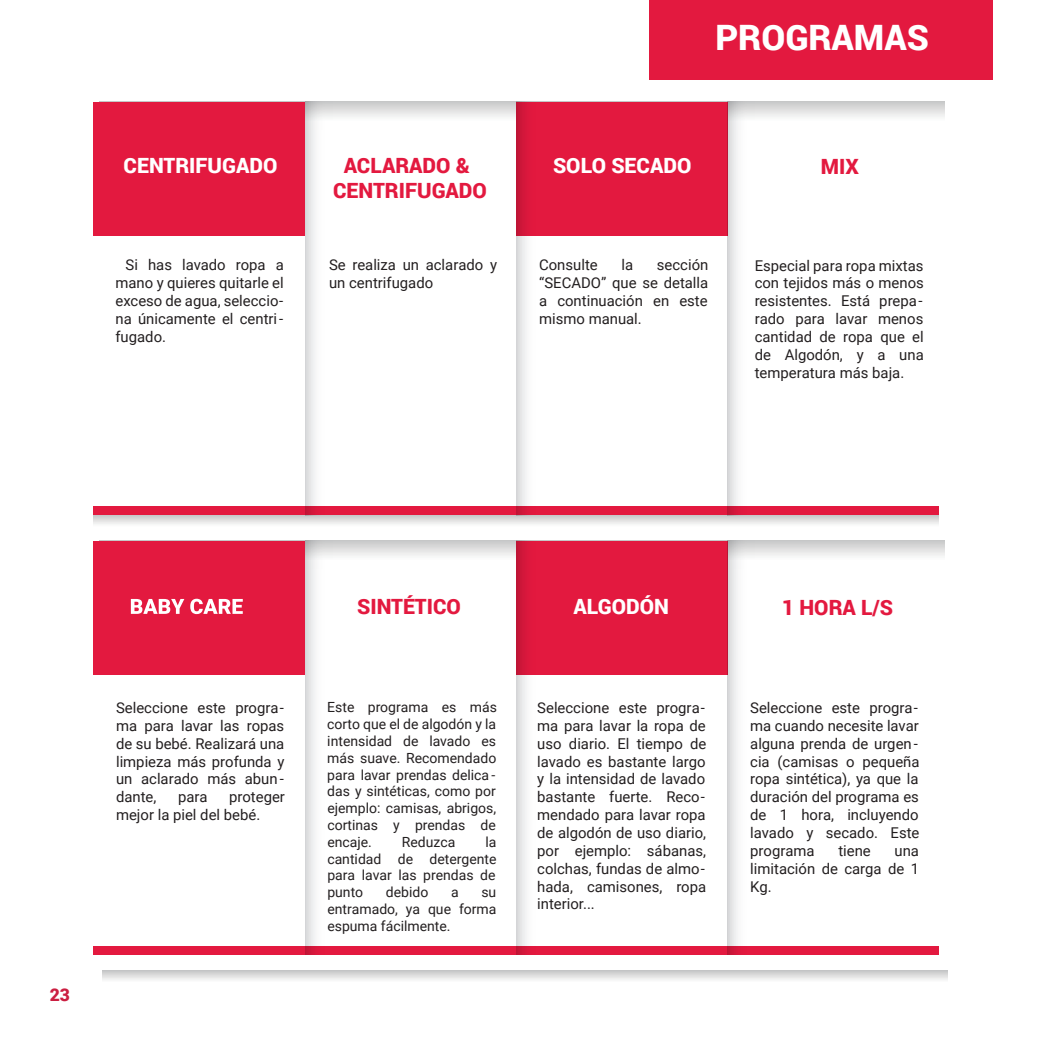
<style>
.page{position:relative;width:1042px;height:1042px;background:#fff}
.page>*{position:absolute;margin:0;border:0;box-sizing:border-box;transform-origin:0 0}
.t1{font:900 35px "Roboto";color:#fff}
.t2{font:900 21px/25.2px "Roboto";color:#e3193f;text-align:center}
.t3{font:900 21px "Roboto";color:#fff}
.t4{font:900 17.5px "Roboto";color:#cb1e41}
.t5{font:14.88px/17.8px "Roboto";color:#231f20;text-align:justify}
.t6{font:14px/16.8px "Roboto";color:#231f20;text-align:justify}
</style>
<div class="page">
<svg style="left:103px;top:971px;width:844px;height:9px;background:#dedede"></svg>
<div style="left:100px;top:102px;width:844px;height:28px;background:linear-gradient(to bottom,#d1d1d1,#fff)"></div>
<svg style="left:94px;top:515px;width:844px;height:9px;background:#dcdcdc"></svg>
<div style="left:94px;top:507px;width:211px;height:8px;background:#e3193f"></div>
<div style="left:305px;top:507px;width:211px;height:8px;background:#e3193f"></div>
<div style="left:516px;top:507px;width:211px;height:8px;background:#e3193f"></div>
<div style="left:727px;top:507px;width:211px;height:8px;background:#e3193f"></div>
<div style="left:94px;top:102px;width:211px;height:133px;background:#e3193f"></div>
<div style="left:516px;top:102px;width:211px;height:133px;background:#e3193f"></div>
<svg style="left:727px;top:102px;width:28px;height:413px"></svg>
<svg style="left:516px;top:102px;width:27px;height:413px"></svg>
<svg style="left:305px;top:102px;width:27px;height:413px"></svg>
<svg style="left:332px;top:541px;width:612px;height:15px;background:#dedede"></svg>
<div style="left:94px;top:541px;width:211px;height:133px;background:#e3193f"></div>
<div style="left:516px;top:541px;width:211px;height:133px;background:#e3193f"></div>
<div style="left:94px;top:946px;width:211px;height:8px;background:#e3193f"></div>
<div style="left:305px;top:946px;width:211px;height:8px;background:#e3193f"></div>
<div style="left:516px;top:946px;width:211px;height:8px;background:#e3193f"></div>
<div style="left:727px;top:946px;width:211px;height:8px;background:#e3193f"></div>
<svg style="left:727px;top:541px;width:28px;height:413px"></svg>
<svg style="left:516px;top:541px;width:27px;height:413px"></svg>
<svg style="left:305px;top:541px;width:27px;height:413px"></svg>
<svg style="left:131px;top:599px;width:112px;height:15px"></svg>
<div style="left:649px;top:0;width:343px;height:80px;background:#e3193f"></div>
<h1 class="t1" style="left:715px;top:13px;width:215px">PROGRAMAS</h1>
<h2 class="t3" style="left:124px;top:151px;width:155px">CENTRIFUGADO</h2>
<h2 class="t2" style="left:333px;top:152px;width:155px">ACLARADO &amp;<br>CENTRIFUGADO</h2>
<h2 class="t3" style="left:553px;top:151px;width:140px">SOLO SECADO</h2>
<h2 class="t2" style="left:821px;top:153px;width:39px">MIX</h2>
<p class="t5" style="left:115px;top:256px;width:170px;text-indent:10px">Si has lavado ropa a mano y quieres quitarle el exceso de agua, seleccio&shy;na únicamente el centri&shy;fugado.</p>
<p class="t5" style="left:329px;top:255px;width:169px">Se realiza un aclarado y un centrifugado</p>
<p class="t5" style="left:539px;top:256px;width:60px">Consulte</p>
<p class="t5" style="left:621px;top:256px;width:13px">la</p>
<p class="t5" style="left:539px;top:256px;width:171px;text-indent:118px">sección “SECADO” que se detalla a continuación en este mismo manual.</p>
<p class="t5" style="left:755px;top:256px;width:171px">Especial para ropa mixtas con tejidos más o menos resistentes. Está prepa&shy;rado para lavar menos cantidad de ropa que el de Algodón, y a una temperatura más baja.</p>
<p class="t4" style="left:50px;top:982px;width:22px">23</p>
<p class="t5" style="left:116px;top:698px;width:170px">Seleccione este progra&shy;ma para lavar las ropas de su bebé. Realizará una limpieza más profunda y un aclarado más abun&shy;dante,</p>
<p class="t5" style="left:116px;top:787px;width:170px;text-indent:113px">proteger mejor la piel del bebé.</p>
<p class="t5" style="left:178px;top:787px;width:31px">para</p>
<h2 class="t2" style="left:357px;top:593px;width:105px">SINTÉTICO</h2>
<h2 class="t3" style="left:573px;top:591px;width:97px">ALGODÓN</h2>
<h2 class="t2" style="left:782px;top:594px;width:112px">1 HORA L/S</h2>
<p class="t6" style="left:327px;top:698px;width:171px">Este programa es más corto que el de algodón y la intensidad de lavado es más suave. Recomendado para lavar prendas delica - das y sintéticas, como por ejemplo: camisas, abrigos, cortinas y prendas de encaje.</p>
<p class="t6" style="left:327px;top:833px;width:171px;text-indent:158px">la cantidad de detergente para lavar las prendas de punto</p>
<p class="t6" style="left:402px;top:833px;width:55px">Reduzca</p>
<p class="t6" style="left:386px;top:883px;width:44px">debido</p>
<p class="t6" style="left:451px;top:883px;width:9px">a</p>
<p class="t6" style="left:327px;top:883px;width:171px;text-indent:154px">su entramado, ya que forma espuma fácilmente.</p>
<p class="t5" style="left:537px;top:698px;width:171px">Seleccione este progra&shy;ma para lavar la ropa de uso diario. El tiempo de lavado es bastante largo y la intensidad de lavado bastante fuerte. Reco&shy;mendado para lavar ropa de algodón de uso diario, por ejemplo: sábanas, colchas, fundas de almo&shy;hada, camisones, ropa interior...</p>
<p class="t5" style="left:750px;top:698px;width:171px">Seleccione este progra&shy;ma cuando necesite lavar alguna prenda de urgen - cia (camisas o pequeña ropa sintética), ya que la duración del programa es de 1 hora, incluyendo lavado y secado. Este programa</p>
<p class="t5" style="left:838px;top:841px;width:34px">tiene</p>
<p class="t5" style="left:750px;top:841px;width:170px;text-indent:144px">una limitación de carga de 1<br>Kg.</p>
</div>
